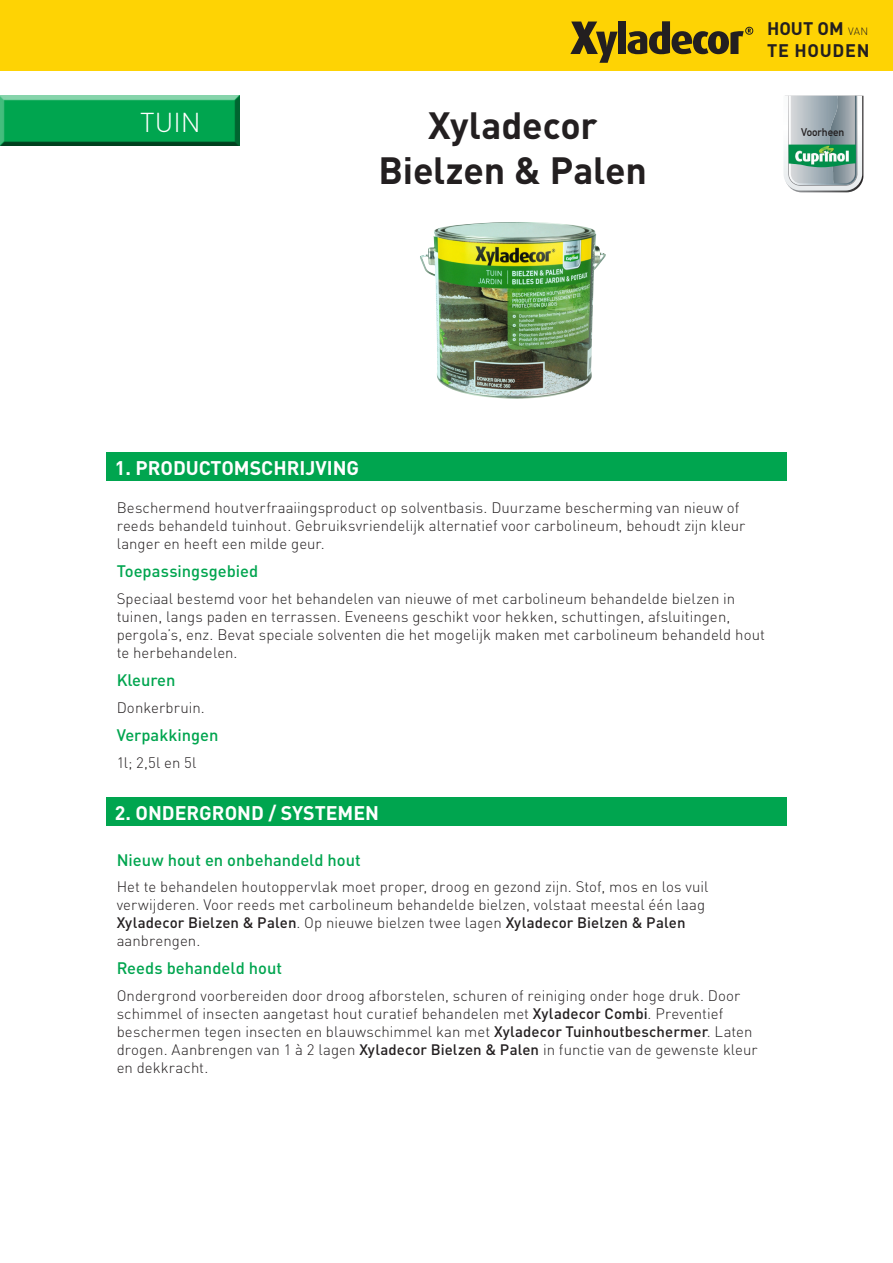
<style>
.page{position:relative;width:893px;height:1263px;background:#fff}
.page>*{position:absolute;margin:0;border:0;box-sizing:border-box;transform-origin:0 0}
.t1{font:700 37.5px/45px "DIN";letter-spacing:-.005em;color:#231f20;text-align:center}
.t2{font:300 27px "DIN";color:#fff}
.t3{font:700 19.5px "DIN";color:#fff}
.t4{font:700 18px "DIN";letter-spacing:.035em;color:#231f20}
.t5{font:500 16.5px "DIN";color:#00a54f}
.t6{font:300 15px/18px "DIN";color:#231f20}
.t7{font:10.95px "DIN Mittelschrift Std";color:#231f20}
.s1{font-weight:300;font-size:10.5px}
.s2{font-weight:500}
</style>
<div class="page">
<div style="left:0;top:0;width:893px;height:70px;background:#fed304"></div>
<svg style="left:570px;top:21px;width:184px;height:42px"></svg>
<div style="left:106px;top:452px;width:681px;height:29px;background:#00a54f"></div>
<div style="left:106px;top:797px;width:681px;height:29px;background:#00a54f"></div>
<img style="left:420px;top:222px;width:186px;height:177px">
<svg style="left:784px;top:96px;width:79px;height:96px;background:#b0b9be"></svg>
<img style="left:788px;top:145px;width:68px;height:22px">
<svg style="left:0;top:95px;width:240px;height:51px;background:#0ea054"></svg>
<h2 class="t2" style="left:140px;top:105px;width:62px">TUIN</h2>
<p class="t1" style="left:379px;top:101px;width:270px">Xyladecor<br>Bielzen &amp; Palen</p>
<p class="t3" style="left:115px;top:455px;width:246px">1. PRODUCTOMSCHRIJVING</p>
<p class="t4" style="left:767px;top:17px;width:103px">HOUT OM <span class="s1">VAN</span></p>
<p class="t4" style="left:767px;top:39px;width:104px">TE HOUDEN</p>
<p class="t7" style="left:801px;top:125px;width:45px">Voorheen</p>
<p class="t6" style="left:117px;top:499px;width:630px">Beschermend houtverfraaiingsproduct op solventbasis. Duurzame bescherming van nieuw of reeds behandeld tuinhout. Gebruiksvriendelijk alternatief voor carbolineum, behoudt zijn kleur langer en heeft een milde geur.</p>
<p class="t5" style="left:117px;top:561px;width:143px">Toepassingsgebied</p>
<p class="t6" style="left:117px;top:589px;width:650px">Speciaal bestemd voor het behandelen van nieuwe of met carbolineum behandelde bielzen in tuinen, langs paden en terrassen. Eveneens geschikt voor hekken, schuttingen, afsluitingen, pergola’s, enz. Bevat speciale solventen die het mogelijk maken met carbolineum behandeld hout te herbehandelen.</p>
<p class="t5" style="left:117px;top:670px;width:60px">Kleuren</p>
<p class="t6" style="left:117px;top:698px;width:90px">Donkerbruin.</p>
<p class="t5" style="left:117px;top:725px;width:103px">Verpakkingen</p>
<p class="t6" style="left:117px;top:753px;width:81px">1l; 2,5l en 5l</p>
<p class="t3" style="left:115px;top:800px;width:266px">2. ONDERGROND / SYSTEMEN</p>
<p class="t5" style="left:117px;top:849px;width:246px">Nieuw hout en onbehandeld hout</p>
<p class="t6" style="left:117px;top:877px;width:593px">Het te behandelen houtoppervlak moet proper, droog en gezond zijn. Stof, mos en los vuil verwijderen. Voor reeds met carbolineum behandelde bielzen, volstaat meestal één laag <span class="s2">Xyladecor Bielzen &amp; Palen</span>. Op nieuwe bielzen twee lagen <span class="s2">Xyladecor Bielzen &amp; Palen </span>aanbrengen.</p>
<p class="t5" style="left:117px;top:958px;width:167px">Reeds behandeld hout</p>
<p class="t6" style="left:117px;top:986px;width:642px">Ondergrond voorbereiden door droog afborstelen, schuren of reiniging onder hoge druk. Door schimmel of insecten aangetast hout curatief behandelen met <span class="s2">Xyladecor Combi</span>. Preventief beschermen tegen insecten en blauwschimmel kan met <span class="s2">Xyladecor Tuinhoutbeschermer</span>. Laten drogen. Aanbrengen van 1 à 2 lagen <span class="s2">Xyladecor Bielzen &amp; Palen</span> in functie van de gewenste kleur en dekkracht.</p>
</div>
